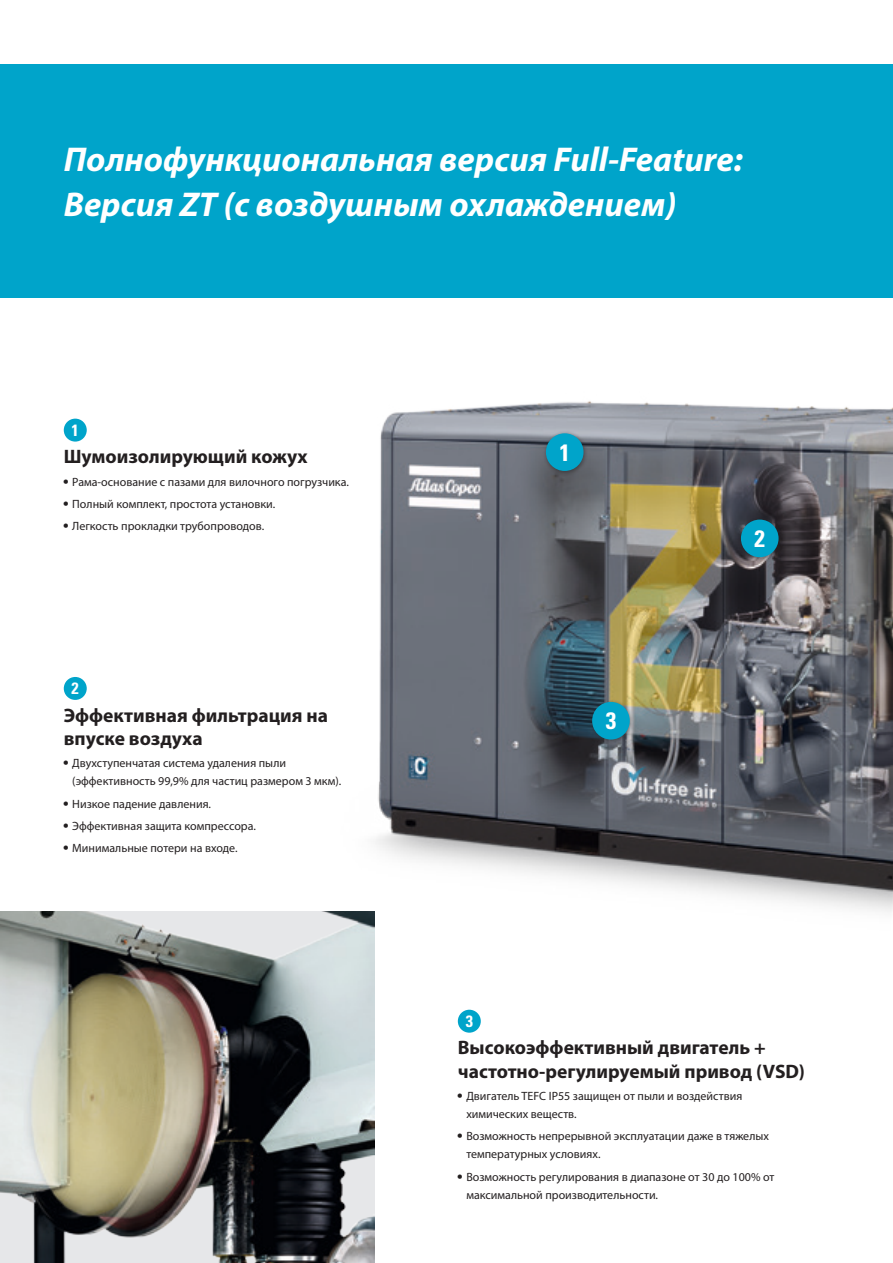
<style>
.page{position:relative;width:893px;height:1263px;background:#fff}
.page>*{position:absolute;margin:0;border:0;box-sizing:border-box;transform-origin:0 0}
.t1{font:italic 700 34.5px/44.5px "Myriad Pro";color:#fff}
.t2{font:700 condensed 23.7px "Univers LT Std";color:#fff}
.t3{font:700 19.5px/23.4px "Myriad Pro";color:#231f20}
.t4{font:700 condensed 16.35px "Univers LT Std";color:#fff}
.t5{font:12px/18px "Myriad Pro";color:#231f20}
.s1{font-family:"Univers LT Std"}
</style>
<div class="page">
<div style="left:0;top:64px;width:893px;height:234px;background:#00a4ca"></div>
<img style="left:0;top:911px;width:374px;height:352px">
<img style="left:255px;top:401px;width:638px;height:636px">
<div style="left:542px;top:430px;width:46px;height:46px;background:#231f20;opacity:.5"></div>
<div style="left:546px;top:433px;width:37px;height:38px;background:#00a4ca;border-radius:50%"></div>
<div style="left:737px;top:516px;width:46px;height:46px;background:#231f20;opacity:.5"></div>
<div style="left:741px;top:520px;width:38px;height:37px;background:#00a4ca;border-radius:50%"></div>
<div style="left:588px;top:698px;width:46px;height:46px;background:#231f20;opacity:.5"></div>
<div style="left:592px;top:702px;width:38px;height:37px;background:#00a4ca;border-radius:50%"></div>
<div style="left:64px;top:419px;width:23px;height:23px;background:#00a4ca;border-radius:50%"></div>
<div style="left:64px;top:677px;width:23px;height:23px;background:#00a4ca;border-radius:50%"></div>
<div style="left:458px;top:1010px;width:23px;height:23px;background:#00a4ca;border-radius:50%"></div>
<h1 class="t1" style="left:64px;top:136px;width:680px">Полнофункциональная версия Full-Feature:<br>Версия ZT (с воздушным охлаждением)</h1>
<h3 class="t4" style="left:72px;top:420px;width:9px">1</h3>
<h3 class="t3" style="left:64px;top:444px;width:245px">Шумоизолирующий кожух</h3>
<p class="t5" style="left:64px;top:472px;width:287px"><span class="s1">•</span> Рама-основание с пазами для вилочного погрузчика.</p>
<p class="t5" style="left:64px;top:495px;width:213px"><span class="s1">•</span> Полный комплект, простота установки.</p>
<p class="t5" style="left:64px;top:517px;width:202px"><span class="s1">•</span> Легкость прокладки трубопроводов.</p>
<h3 class="t4" style="left:72px;top:678px;width:9px">2</h3>
<h3 class="t3" style="left:64px;top:703px;width:266px">Эффективная фильтрация на впуске воздуха</h3>
<p class="t5" style="left:72px;top:754px;width:270px;text-indent:-9px"><span class="s1">•</span> Двухступенчатая система удаления пыли (эффективность 99,9% для частиц размером 3 мкм).</p>
<p class="t5" style="left:64px;top:794px;width:149px"><span class="s1">•</span> Низкое падение давления.</p>
<p class="t5" style="left:64px;top:816px;width:194px"><span class="s1">•</span> Эффективная защита компрессора.</p>
<p class="t5" style="left:64px;top:839px;width:175px"><span class="s1">•</span> Минимальные потери на входе.</p>
<h2 class="t2" style="left:559px;top:438px;width:12px">1</h2>
<h2 class="t2" style="left:606px;top:706px;width:12px">3</h2>
<h3 class="t4" style="left:466px;top:1011px;width:9px">3</h3>
<h2 class="t2" style="left:754px;top:524px;width:12px">2</h2>
<h3 class="t3" style="left:458px;top:1035px;width:349px">Высокоэффективный двигатель + частотно-регулируемый привод (VSD)</h3>
<p class="t5" style="left:466px;top:1087px;width:277px;text-indent:-9px"><span class="s1">•</span> Двигатель TEFC IP55 защищен от пыли и воздействия химических веществ.</p>
<p class="t5" style="left:466px;top:1127px;width:304px;text-indent:-9px"><span class="s1">•</span> Возможность непрерывной эксплуатации даже в тяжелых температурных условиях.</p>
<p class="t5" style="left:466px;top:1167px;width:310px;text-indent:-9px"><span class="s1">•</span> Возможность регулирования в диапазоне от 30 до 100% от максимальной производительности.</p>
</div>
